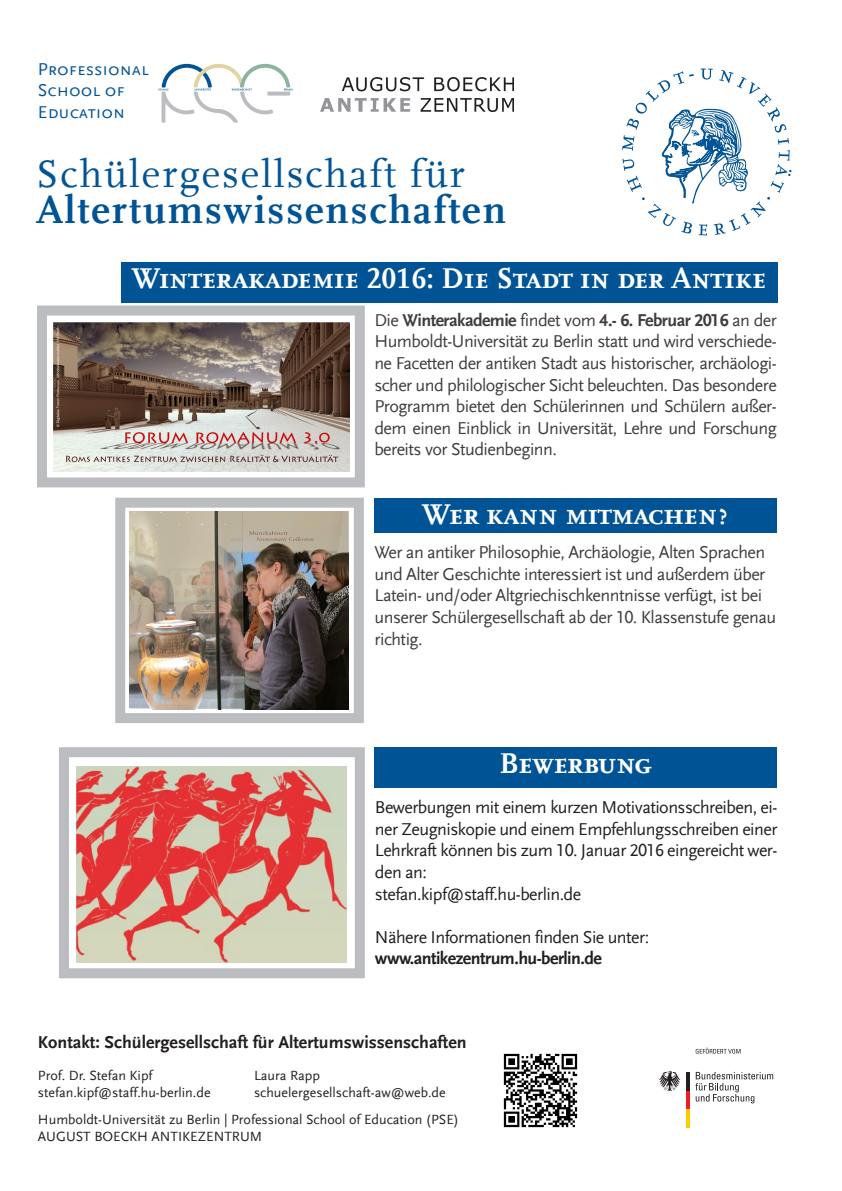
<style>
.page{position:relative;width:842px;height:1191px;background:#fff}
.page>*{position:absolute;margin:0;border:0;box-sizing:border-box;transform-origin:0 0}
.Einf__Abs{font:700 40px "HU Scala LF";letter-spacing:.05em;color:#005495}
.Einf__Abs-2{font:40px "HU Scala LF";letter-spacing:.05em;color:#005495}
.Einf__Abs-3{font:700 30px "HU Scala SC";color:#fff}
.Einf__Abs-4{font:18px/21.6px "HU Scala Sans LF";letter-spacing:-.03em;color:#3e3e3f;text-align:justify}
.Einf__Abs-5{font:18px/21.6px "HU Scala Sans LF";letter-spacing:-.03em;color:#231f20;text-align:justify}
.Einf__Abs-6{font:700 18px "HU Scala Sans";color:#231f20}
.Einf__Abs-7{font:700 18px "HU Scala Sans LF";letter-spacing:-.03em;color:#231f20}
.Einf__Abs-8{font:18px "HU Scala Sans SC";color:#005495}
.Einf__Abs-9{font:14px "HU Scala Sans";color:#231f20}
.s1{font-weight:700}
</style>
<div class="page">
<img style="left:129px;top:511px;width:220px;height:198px">
<div style="left:115px;top:497px;width:249px;height:226px;border:10px solid #bcbdc0"></div>
<svg style="left:695px;top:1072px;width:78px;height:31px"></svg>
<hr style="left:686px;top:1108px;width:3px;height:19px;background:#f4cf02">
<hr style="left:686px;top:1090px;width:3px;height:18px;background:#ee1d23">
<hr style="left:686px;top:1072px;width:3px;height:18px;background:#231f20">
<svg style="left:659px;top:1071px;width:21px;height:20px"></svg>
<svg style="left:696px;top:1047px;width:44px;height:6px"></svg>
<img style="left:503px;top:1053px;width:75px;height:75px">
<svg style="left:622px;top:69px;width:169px;height:166px"></svg>
<svg style="left:158px;top:64px;width:135px;height:59px"></svg>
<img style="left:320px;top:78px;width:193px;height:34px">
<img style="left:54px;top:323px;width:296px;height:149px">
<div style="left:37px;top:305px;width:328px;height:182px;border:10px solid #bcbdc0"></div>
<div style="left:121px;top:262px;width:656px;height:40px;background:#005495"></div>
<img style="left:77px;top:766px;width:270px;height:196px">
<div style="left:59px;top:747px;width:306px;height:231px;border:10px solid #bcbdc0"></div>
<div style="left:375px;top:747px;width:402px;height:40px;background:#005495"></div>
<div style="left:375px;top:497px;width:402px;height:35px;background:#005495"></div>
<p class="Einf__Abs-8" style="left:38px;top:59px;width:112px">Professional</p>
<p class="Einf__Abs-8" style="left:38px;top:81px;width:88px">School of</p>
<p class="Einf__Abs-8" style="left:38px;top:102px;width:89px">Education</p>
<p class="Einf__Abs-2" style="left:36px;top:152px;width:430px">Schülergesellschaft für</p>
<p class="Einf__Abs" style="left:36px;top:188px;width:471px">Altertumswissenschaften</p>
<p class="Einf__Abs-3" style="left:132px;top:261px;width:636px">Winterakademie 2016: Die Stadt in der Antike</p>
<p class="Einf__Abs-4" style="left:374px;top:309px;width:404px">Die <span class="s1">Winterakademie</span> findet vom <span class="s1">4.- 6. Februar 2016</span> an der Humboldt-Universität zu Berlin statt und wird verschiede&shy;ne Facetten der antiken Stadt aus historischer, archäologi&shy;scher und philologischer Sicht beleuchten. Das besondere Programm bietet den Schülerinnen und Schülern außer&shy;dem einen Einblick in Universität, Lehre und Forschung bereits vor Studienbeginn.</p>
<p class="Einf__Abs-3" style="left:422px;top:497px;width:308px">Wer kann mitmachen?</p>
<p class="Einf__Abs-4" style="left:375px;top:542px;width:403px;text-align:left">Wer an antiker Philosophie, Archäologie, Alten Sprachen und Alter Geschichte interessiert ist und außerdem über Latein- und/oder Altgriechischkenntnisse verfügt, ist bei unserer Schülergesellschaft ab der 10. Klassenstufe genau richtig.</p>
<p class="Einf__Abs-3" style="left:499px;top:746px;width:154px">Bewerbung</p>
<p class="Einf__Abs-5" style="left:375px;top:796px;width:404px">Bewerbungen mit einem kurzen Motivationsschreiben, ei&shy;ner Zeugniskopie und einem Empfehlungsschreiben einer Lehrkraft können bis zum 10. Januar 2016 eingereicht wer&shy;den an:</p>
<p class="Einf__Abs-5" style="left:375px;top:883px;width:208px">stefan.kipf@staff.hu-berlin.de</p>
<p class="Einf__Abs-5" style="left:375px;top:926px;width:276px">Nähere Informationen finden Sie unter:</p>
<p class="Einf__Abs-7" style="left:375px;top:948px;width:228px">www.antikezentrum.hu-berlin.de</p>
<p class="Einf__Abs-6" style="left:38px;top:1032px;width:430px">Kontakt: Schülergesellschaft für Altertumswissenschaften</p>
<p class="Einf__Abs-9" style="left:38px;top:1068px;width:116px">Prof. Dr. Stefan Kipf</p>
<p class="Einf__Abs-9" style="left:254px;top:1068px;width:68px">Laura Rapp</p>
<p class="Einf__Abs-9" style="left:38px;top:1084px;width:174px">stefan.kipf@staff.hu-berlin.de</p>
<p class="Einf__Abs-9" style="left:254px;top:1084px;width:193px">schuelergesellschaft-aw@web.de</p>
<p class="Einf__Abs-9" style="left:38px;top:1111px;width:422px">Humboldt-Universität zu Berlin | Professional School of Education (PSE)</p>
<p class="Einf__Abs-9" style="left:38px;top:1128px;width:226px">AUGUST BOECKH ANTIKEZENTRUM</p>
</div>
